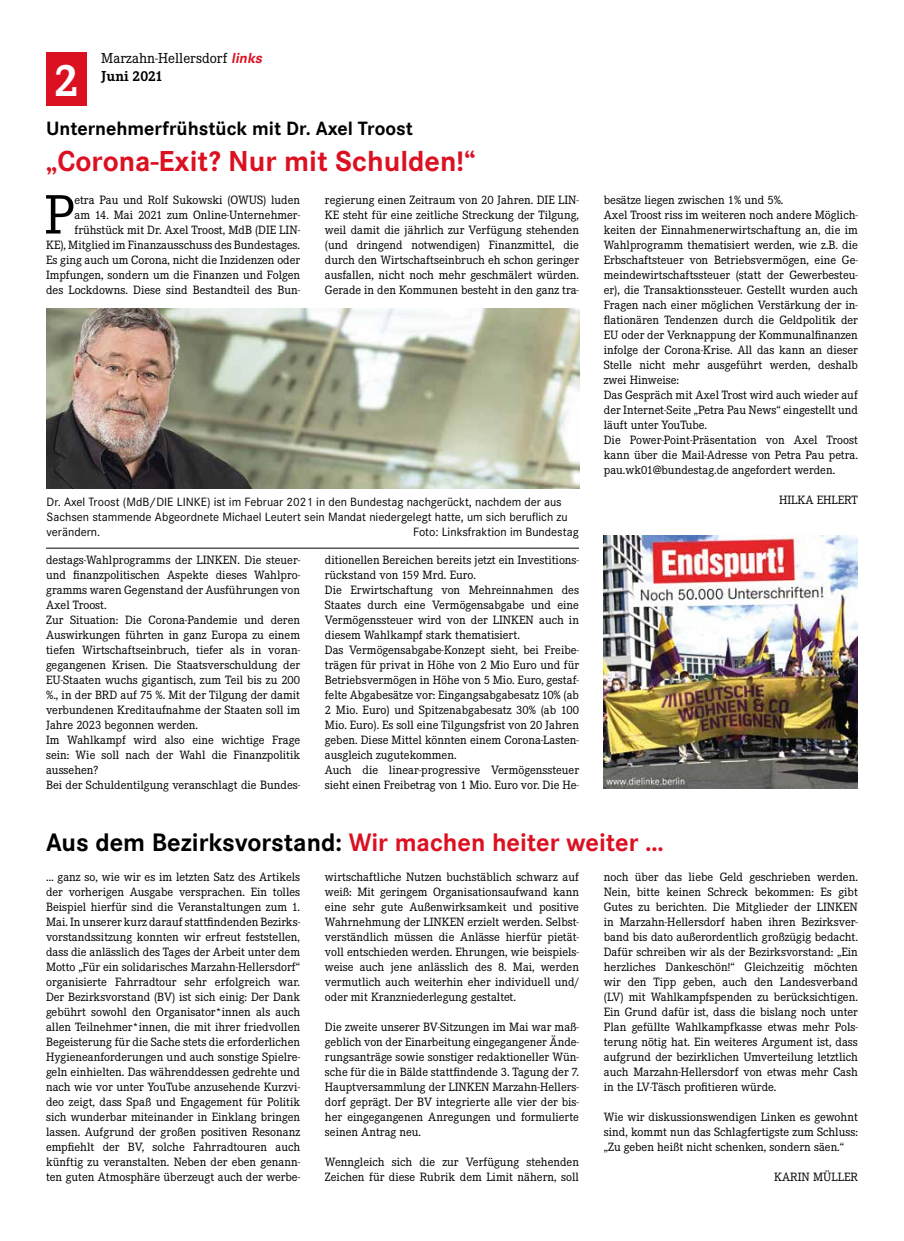
<style>
.page{position:relative;width:904px;height:1241px;background:#fff}
.page>*{position:absolute;margin:0;border:0;box-sizing:border-box;transform-origin:0 0}
.t1{font:57.5px "Corporate E";color:#000}
.t2{font:700 47.5px "Corporate E";color:#fff}
.t3{font:700 30px "Corporate S";color:#db1122}
.t4{font:700 26.25px "Corporate S";color:#000}
.t5{font:700 20px "Corporate S";color:#000}
.t6{font:15px/18px "Corporate E";color:#000}
.t7{font:12.5px/15px "Corporate E";color:#000;text-align:justify}
.t8{font:12.5px/15px "Corporate S";color:#000}
.s1{font-family:"Corporate S";font-weight:700;font-style:italic;color:#db1122}
.s2{font-weight:700}
.s3{color:#db1122}
</style>
<div class="page">
<div style="left:46px;top:52px;width:41px;height:53px;background:#db1122"></div>
<img style="left:46px;top:309px;width:533px;height:179px">
<hr style="left:46px;top:547px;width:533px;height:1px;background:#000">
<img style="left:604px;top:535px;width:253px;height:253px">
<h2 class="t2" style="left:54px;top:53px;width:26px">2</h2>
<p class="t6" style="left:101px;top:49px;width:166px">Marzahn-Hellersdorf <span class="s1">links<br></span><span class="s2">Juni 2021</span></p>
<h3 class="t5" style="left:46px;top:117px;width:368px">Unternehmerfrühstück mit Dr. Axel Troost</h3>
<h3 class="t3" style="left:46px;top:144px;width:431px">„Corona-Exit? Nur mit Schulden!“</h3>
<p class="t7" style="left:325px;top:192px;width:255px">regierung einen Zeitraum von 20 Jahren. DIE LIN-KE steht für eine zeitliche Streckung der Tilgung, weil damit die jährlich zur Verfügung stehenden (und dringend notwendigen) Finanzmittel, die durch den Wirtschaftseinbruch eh schon geringer ausfallen, nicht noch mehr geschmälert würden.<br>Gerade in den Kommunen besteht in den ganz tra-</p>
<p class="t7" style="left:46px;top:192px;width:255px;text-align:right">etra Pau und Rolf Sukowski (OWUS) luden<br>am 14. Mai 2021 zum Online-Unternehmer&shy;frühstück mit Dr. Axel Troost, MdB (DIE LIN-<br>KE), Mitglied im Finanzausschuss des Bundestages.<br>Es ging auch um Corona, nicht die Inzidenzen oder Impfungen, sondern um die Finanzen und Folgen des Lockdowns. Diese sind Bestandteil des Bun-</p>
<h1 class="t1" style="left:44px;top:183px;width:32px">P</h1>
<p class="t7" style="left:604px;top:192px;width:255px;text-align:left">besätze liegen zwischen 1% und 5%.<br>Axel Troost riss im weiteren noch andere Möglich&shy;keiten der Einnahmenerwirtschaftung an, die im Wahlprogramm thematisiert werden, wie z.B. die Erbschaftsteuer von Betriebsvermögen, eine Ge&shy;meindewirtschaftssteuer (statt der Gewerbesteu&shy;er), die Transaktionssteuer. Gestellt wurden auch Fragen nach einer möglichen Verstärkung der in&shy;flationären Tendenzen durch die Geldpolitik der EU oder der Verknappung der Kommunalfinanzen infolge der Corona-Krise. All das kann an dieser Stelle nicht mehr ausgeführt werden, deshalb zwei Hinweise:<br>Das Gespräch mit Axel Trost wird auch wieder auf der Internet-Seite „Petra Pau News“ eingestellt und läuft unter YouTube.<br>Die Power-Point-Präsentation von Axel Troost kann über die Mail-Adresse von Petra Pau petra. pau.wk01@bundestag.de angefordert werden.</p>
<p class="t8" style="left:47px;top:494px;width:516px">Dr. Axel Troost (MdB/DIE LINKE) ist im Februar 2021 in den Bundestag nachgerückt, nachdem der aus</p>
<p class="t7" style="left:779px;top:492px;width:80px">HILKA EHLERT</p>
<p class="t8" style="left:47px;top:509px;width:522px">Sachsen stammende Abgeordnete Michael Leutert sein Mandat niedergelegt hatte, um sich beruflich zu verändern.</p>
<p class="t8" style="left:413px;top:524px;width:167px">Foto: Linksfraktion im Bundestag</p>
<p class="t7" style="left:46px;top:552px;width:255px;text-align:left">destags-Wahlprogramms der LINKEN. Die steuer&shy;und finanzpolitischen Aspekte dieses Wahlpro&shy;gramms waren Gegenstand der Ausführungen von Axel Troost.<br>Zur Situation: Die Corona-Pandemie und deren Auswirkungen führten in ganz Europa zu einem tiefen Wirtschaftseinbruch, tiefer als in voran&shy;gegangenen Krisen. Die Staatsverschuldung der EU-Staaten wuchs gigantisch, zum Teil bis zu 200 %., in der BRD auf 75 %. Mit der Tilgung der damit verbundenen Kreditaufnahme der Staaten soll im Jahre 2023 begonnen werden.<br>Im Wahlkampf wird also eine wichtige Frage sein: Wie soll nach der Wahl die Finanzpolitik aussehen?<br>Bei der Schuldentilgung veranschlagt die Bundes-</p>
<p class="t7" style="left:325px;top:552px;width:255px;text-align:left">ditionellen Bereichen bereits jetzt ein Investitions&shy;rückstand von 159 Mrd. Euro.<br>Die Erwirtschaftung von Mehreinnahmen des Staates durch eine Vermögensabgabe und eine Vermögenssteuer wird von der LINKEN auch in diesem Wahlkampf stark thematisiert.<br>Das Vermögensabgabe-Konzept sieht, bei Freibe&shy;trägen für privat in Höhe von 2 Mio Euro und für Betriebsvermögen in Höhe von 5 Mio. Euro, gestaf&shy;felte Abgabesätze vor: Eingangsabgabesatz 10% (ab 2 Mio. Euro) und Spitzenabgabesatz 30% (ab 100<br>Mio. Euro). Es soll eine Tilgungsfrist von 20 Jahren geben. Diese Mittel könnten einem Corona-Lasten&shy;ausgleich zugutekommen.<br>Auch die linear-progressive Vermögenssteuer sieht einen Freibetrag von 1 Mio. Euro vor. Die He-</p>
<h3 class="t4" style="left:46px;top:827px;width:619px">Aus dem Bezirksvorstand: <span class="s3">Wir machen heiter weiter …</span></h3>
<p class="t7" style="left:46px;top:869px;width:255px">… ganz so, wie wir es im letzten Satz des Artikels der vorherigen Ausgabe versprachen. Ein tolles Beispiel hierfür sind die Veranstaltungen zum 1.<br>Mai. In unserer kurz darauf stattfindenden Bezirks&shy;vorstandssitzung konnten wir erfreut feststellen, dass die anlässlich des Tages der Arbeit unter dem Motto „Für ein solidarisches Marzahn-Hellersdorf“ organisierte Fahrradtour sehr erfolgreich war.<br>Der Bezirksvorstand (BV) ist sich einig: Der Dank gebührt sowohl den Organisator*innen als auch allen Teilnehmer*innen, die mit ihrer friedvollen Begeisterung für die Sache stets die erforderlichen Hygieneanforderungen und auch sonstige Spielre&shy;geln einhielten. Das währenddessen gedrehte und nach wie vor unter YouTube anzusehende Kurzvi&shy;deo zeigt, dass Spaß und Engagement für Politik sich wunderbar miteinander in Einklang bringen lassen. Aufgrund der großen positiven Resonanz empfiehlt der BV, solche Fahrradtouren auch künftig zu veranstalten. Neben der eben genann&shy;ten guten Atmosphäre überzeugt auch der werbe-</p>
<p class="t7" style="left:325px;top:869px;width:255px">wirtschaftliche Nutzen buchstäblich schwarz auf weiß: Mit geringem Organisationsaufwand kann eine sehr gute Außenwirksamkeit und positive Wahrnehmung der LINKEN erzielt werden. Selbst&shy;verständlich müssen die Anlässe hierfür pietät&shy;voll entschieden werden. Ehrungen, wie beispiels&shy;weise auch jene anlässlich des 8. Mai, werden vermutlich auch weiterhin eher individuell und/ oder mit Kranzniederlegung gestaltet.</p>
<p class="t7" style="left:604px;top:869px;width:255px">noch über das liebe Geld geschrieben werden.<br>Nein, bitte keinen Schreck bekommen: Es gibt Gutes zu berichten. Die Mitglieder der LINKEN in Marzahn-Hellersdorf haben ihren Bezirksver&shy;band bis dato außerordentlich großzügig bedacht.<br>Dafür schreiben wir als der Bezirksvorstand: „Ein herzliches Dankeschön!“ Gleichzeitig möchten wir den Tipp geben, auch den Landesverband (LV) mit Wahlkampfspenden zu berücksichtigen.<br>Ein Grund dafür ist, dass die bislang noch unter Plan gefüllte Wahlkampfkasse etwas mehr Pols&shy;terung nötig hat. Ein weiteres Argument ist, dass aufgrund der bezirklichen Umverteilung letztlich auch Marzahn-Hellersdorf von etwas mehr Cash in the LV-Täsch profitieren würde.</p>
<p class="t7" style="left:604px;top:1109px;width:255px">Wie wir diskussionswendigen Linken es gewohnt sind, kommt nun das Schlagfertigste zum Schluss: „Zu geben heißt nicht schenken, sondern säen.“</p>
<p class="t7" style="left:774px;top:1169px;width:85px">KARIN MÜLLER</p>
<p class="t7" style="left:325px;top:1019px;width:255px">Die zweite unserer BV-Sitzungen im Mai war maß&shy;geblich von der Einarbeitung eingegangener Ände&shy;rungsanträge sowie sonstiger redaktioneller Wün&shy;sche für die in Bälde stattfindende 3. Tagung der 7.<br>Hauptversammlung der LINKEN Marzahn-Hellers&shy;dorf geprägt. Der BV integrierte alle vier der bis&shy;her eingegangenen Anregungen und formulierte seinen Antrag neu.</p>
<p class="t7" style="left:325px;top:1154px;width:255px">Wenngleich sich die zur Verfügung stehenden<br>Zeichen für diese Rubrik dem Limit nähern, soll</p>
</div>
